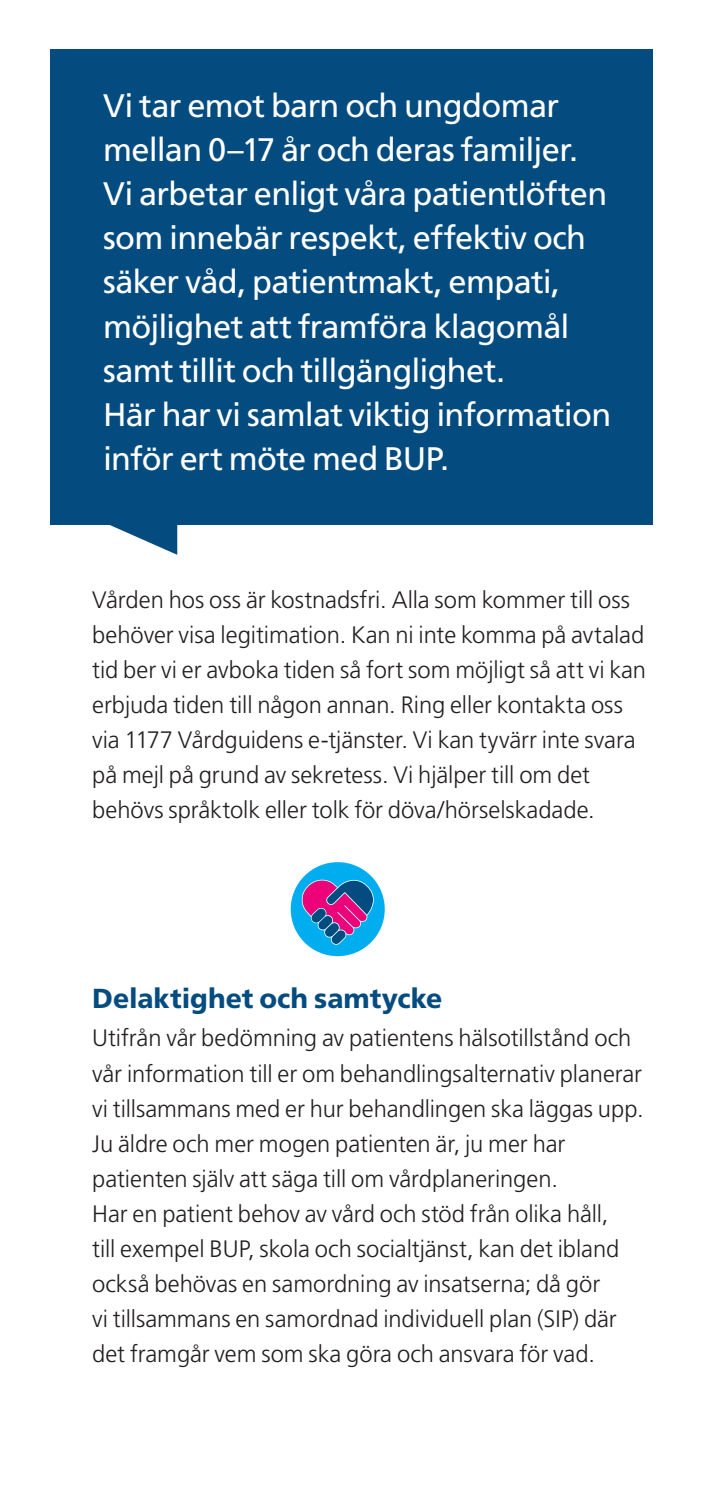
<style>
.page{position:relative;width:702px;height:1489px;background:#fff}
.page>*{position:absolute;margin:0;border:0;box-sizing:border-box;transform-origin:0 0}
.t1{font:32.5px/44.2px "Frutiger SLLOTF";letter-spacing:-.02em;color:#fff}
.t2{font:800 27.5px "Frutiger SLLOTF";color:#044c80}
.t3{font:300 23.75px/35px "Frutiger SLLOTF";letter-spacing:-.005em;color:#231f20}
</style>
<div class="page">
<div style="left:50px;top:50px;width:602px;height:474px;background:#044c80"></div>
<div style="left:291px;top:862px;width:94px;height:94px;background:#00aeef;border-radius:50%"></div>
<svg style="left:300px;top:879px;width:74px;height:65px"></svg>
<svg style="left:92px;top:524px;width:85px;height:31px"></svg>
<p class="t1" style="left:103px;top:83px;width:509px">Vi tar emot barn och ungdomar mellan 0–17 år och deras familjer.<br>Vi arbetar enligt våra patientlöften som innebär respekt, effektiv och säker våd, patientmakt, empati, möjlighet att framföra klagomål samt tillit och tillgänglighet.<br>Här har vi samlat viktig information inför ert möte med BUP.</p>
<p class="t3" style="left:92px;top:582px;width:555px">Vården hos oss är kostnadsfri. Alla som kommer till oss behöver visa legitimation. Kan ni inte komma på avtalad tid ber vi er avboka tiden så fort som möjligt så att vi kan erbjuda tiden till någon annan. Ring eller kontakta oss via 1177 Vårdguidens e-tjänster. Vi kan tyvärr inte svara på mejl på grund av sekretess. Vi hjälper till om det behövs språktolk eller tolk för döva/hörselskadade.</p>
<p class="t2" style="left:92px;top:981px;width:352px">Delaktighet och samtycke</p>
<p class="t3" style="left:92px;top:1021px;width:553px">Utifrån vår bedömning av patientens hälsotillstånd och vår information till er om behandlingsalternativ planerar vi tillsammans med er hur behandlingen ska läggas upp.<br>Ju äldre och mer mogen patienten är, ju mer har patienten själv att säga till om vårdplaneringen.<br>Har en patient behov av vård och stöd från olika håll,<br>till exempel BUP, skola och socialtjänst, kan det ibland också behövas en samordning av insatserna; då gör<br>vi tillsammans en samordnad individuell plan (SIP) där det framgår vem som ska göra och ansvara för vad.</p>
</div>
